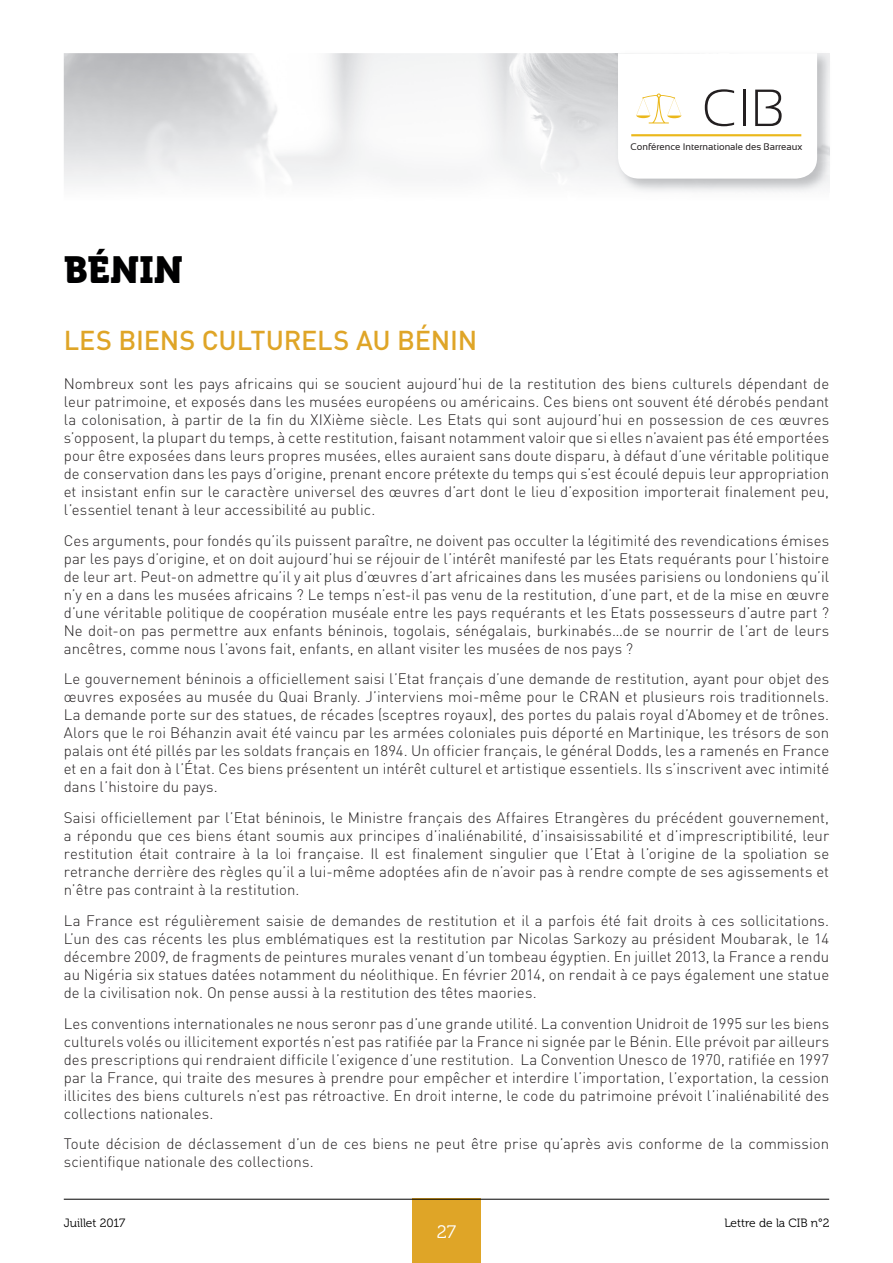
<style>
.page{position:relative;width:893px;height:1263px;background:#fff}
.page>*{position:absolute;margin:0;border:0;box-sizing:border-box;transform-origin:0 0}
.t1{font:300 52.2px "Sansation";color:#231f20}
.t2{font:37.5px "Museo 900";letter-spacing:.005em;color:#000001}
.t3{font:500 27px "DIN";letter-spacing:-.01em;color:#dfa527}
.t4{font:18px "Museo 300";color:#fff}
.t5{font:300 15px/18px "DIN";letter-spacing:.005em;color:#231f20;text-align:justify}
.t6{font:12px "Museo 300";color:#000001}
.t7{font:9.6px "Sansation";color:#231f20}
</style>
<div class="page">
<div style="left:412px;top:1199px;width:68px;height:64px;background:#dfa527"></div>
<hr style="left:64px;top:1199px;width:765px;height:1px;background:#000001">
<svg style="left:618px;top:53px;width:199px;height:126px"></svg>
<h1 class="t1" style="left:702px;top:79px;width:85px">CIB</h1>
<h2 class="t2" style="left:64px;top:249px;width:121px">BÉNIN</h2>
<p class="t7" style="left:630px;top:141px;width:173px">Conférence Internationale des Barreaux</p>
<h3 class="t3" style="left:64px;top:323px;width:415px">LES BIENS CULTURELS AU BÉNIN</h3>
<p class="t5" style="left:64px;top:374px;width:767px">Nombreux sont les pays africains qui se soucient aujourd’hui de la restitution des biens culturels dépendant de leur patrimoine, et exposés dans les musées européens ou américains. Ces biens ont souvent été dérobés pendant la colonisation, à partir de la fin du XIXième siècle. Les Etats qui sont aujourd’hui en possession de ces œuvres s’opposent, la plupart du temps, à cette restitution, faisant notamment valoir que si elles n’avaient pas été emportées pour être exposées dans leurs propres musées, elles auraient sans doute disparu, à défaut d’une véritable politique de conservation dans les pays d’origine, prenant encore prétexte du temps qui s’est écoulé depuis leur appropriation et insistant enfin sur le caractère universel des œuvres d’art dont le lieu d’exposition importerait finalement peu, l’essentiel tenant à leur accessibilité au public.</p>
<p class="t5" style="left:64px;top:531px;width:767px">Ces arguments, pour fondés qu’ils puissent paraître, ne doivent pas occulter la légitimité des revendications émises par les pays d’origine, et on doit aujourd’hui se réjouir de l’intérêt manifesté par les Etats requérants pour l’histoire de leur art. Peut-on admettre qu’il y ait plus d’œuvres d’art africaines dans les musées parisiens ou londoniens qu’il n’y en a dans les musées africains ? Le temps n’est-il pas venu de la restitution, d’une part, et de la mise en œuvre d’une véritable politique de coopération muséale entre les pays requérants et les Etats possesseurs d’autre part ?<br>Ne doit-on pas permettre aux enfants béninois, togolais, sénégalais, burkinabés…de se nourrir de l’art de leurs ancêtres, comme nous l’avons fait, enfants, en allant visiter les musées de nos pays ?</p>
<p class="t5" style="left:64px;top:670px;width:767px">Le gouvernement béninois a officiellement saisi l’Etat français d’une demande de restitution, ayant pour objet des œuvres exposées au musée du Quai Branly. J’interviens moi-même pour le CRAN et plusieurs rois traditionnels.<br>La demande porte sur des statues, de récades (sceptres royaux), des portes du palais royal d’Abomey et de trônes.<br>Alors que le roi Béhanzin avait été vaincu par les armées coloniales puis déporté en Martinique, les trésors de son palais ont été pillés par les soldats français en 1894. Un officier français, le général Dodds, les a ramenés en France et en a fait don à l’État. Ces biens présentent un intérêt culturel et artistique essentiels. Ils s’inscrivent avec intimité dans l’histoire du pays.</p>
<p class="t5" style="left:64px;top:808px;width:767px">Saisi officiellement par l’Etat béninois, le Ministre français des Affaires Etrangères du précédent gouvernement, a répondu que ces biens étant soumis aux principes d’inaliénabilité, d’insaisissabilité et d’imprescriptibilité, leur restitution était contraire à la loi française. Il est finalement singulier que l’Etat à l’origine de la spoliation se retranche derrière des règles qu’il a lui-même adoptées afin de n’avoir pas à rendre compte de ses agissements et n’être pas contraint à la restitution.</p>
<p class="t5" style="left:64px;top:911px;width:767px">La France est régulièrement saisie de demandes de restitution et il a parfois été fait droits à ces sollicitations.<br>L’un des cas récents les plus emblématiques est la restitution par Nicolas Sarkozy au président Moubarak, le 14 décembre 2009, de fragments de peintures murales venant d’un tombeau égyptien. En juillet 2013, la France a rendu au Nigéria six statues datées notamment du néolithique. En février 2014, on rendait à ce pays également une statue de la civilisation nok. On pense aussi à la restitution des têtes maories.</p>
<p class="t5" style="left:64px;top:1014px;width:767px">Les conventions internationales ne nous seronr pas d’une grande utilité. La convention Unidroit de 1995 sur les biens culturels volés ou illicitement exportés n’est pas ratifiée par la France ni signée par le Bénin. Elle prévoit par ailleurs des prescriptions qui rendraient difficile l’exigence d’une restitution. La Convention Unesco de 1970, ratifiée en 1997 par la France, qui traite des mesures à prendre pour empêcher et interdire l’importation, l’exportation, la cession illicites des biens culturels n’est pas rétroactive. En droit interne, le code du patrimoine prévoit l’inaliénabilité des collections nationales.</p>
<p class="t5" style="left:64px;top:1135px;width:767px">Toute décision de déclassement d’un de ces biens ne peut être prise qu’après avis conforme de la commission scientifique nationale des collections.</p>
<p class="t6" style="left:64px;top:1216px;width:63px">Juillet 2017</p>
<p class="t6" style="left:724px;top:1216px;width:107px">Lettre de la CIB n°2</p>
<p class="t4" style="left:437px;top:1222px;width:21px">27</p>
</div>
